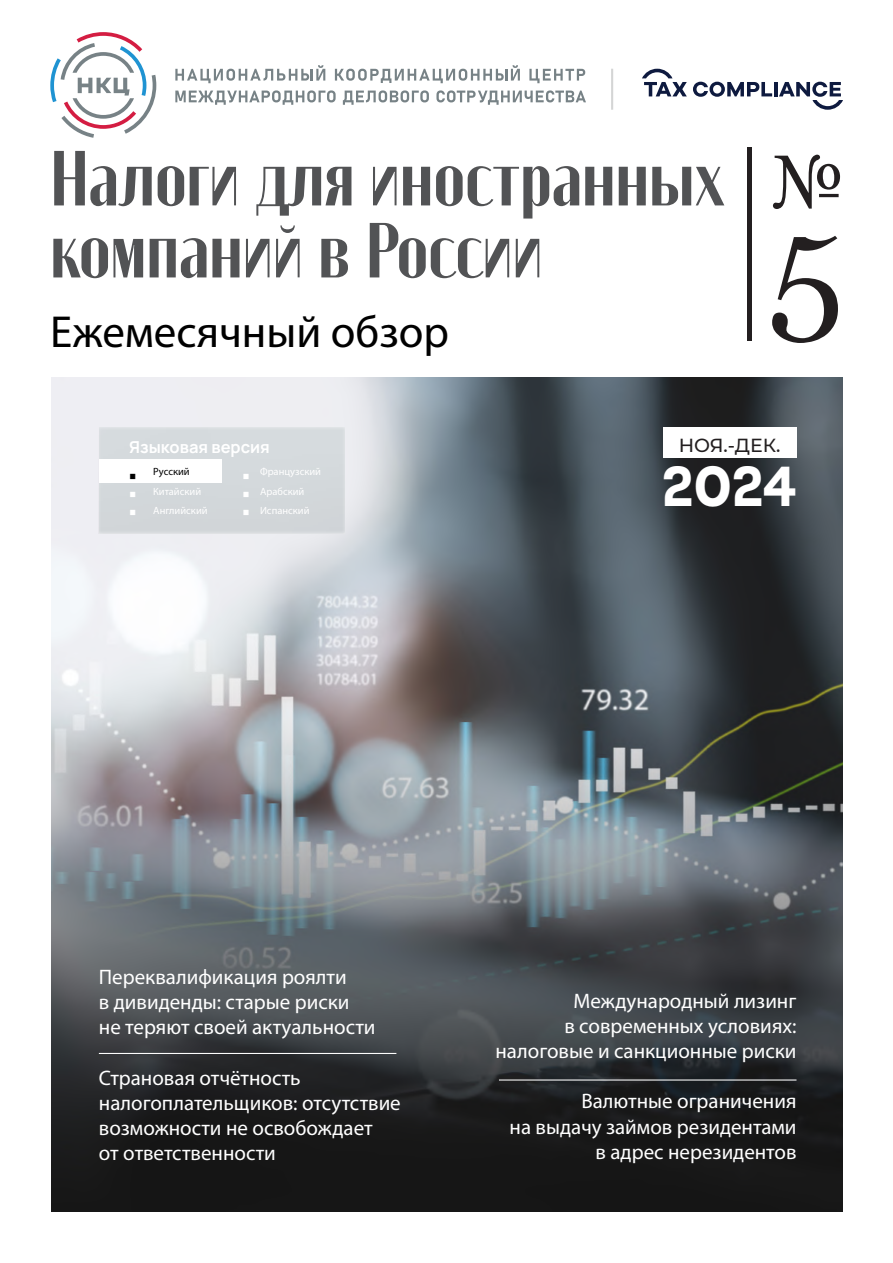
<style>
.page{position:relative;width:893px;height:1263px;background:#fff}
.page>*{position:absolute;margin:0;border:0;box-sizing:border-box;transform-origin:0 0}
.t1{font:159px "Cochin";color:#231f20}
.t2{font:84px "Minion Pro";color:#231f20}
.t3{font:78px "Moniqa Extra Bold Heading";color:#525355;scale:1.06 1}
.t4{font:700 48.6px "Neutral Face";color:#fff}
.t5{font:45px "Myriad Pro";color:#000}
.t6{font:21px/25.2px "Myriad Pro";color:#fff}
.t7{font:500 18.9px "Montserrat";color:#231f20}
.t8{font:18px "Minion Pro";color:#fff}
.t9{font:18px "Minion Pro";color:#000}
.t10{font:700 16.5px "Manrope";color:#fff}
.марк_спис{font:10.5px "Myriad Pro";color:#fff}
.марк_спис-2{font:10.5px "Myriad Pro";color:#000}
</style>
<div class="page">
<img style="left:51px;top:378px;width:791px;height:834px">
<div style="left:663px;top:427px;width:133px;height:31px;background:#fff"></div>
<div style="left:747px;top:147px;width:5px;height:193px;background:#231f20"></div>
<svg style="left:50px;top:32px;width:106px;height:106px"></svg>
<svg style="left:175px;top:65px;width:150px;height:18px"></svg>
<svg style="left:335px;top:65px;width:185px;height:18px"></svg>
<svg style="left:529px;top:69px;width:56px;height:14px"></svg>
<svg style="left:175px;top:90px;width:161px;height:15px"></svg>
<svg style="left:343px;top:90px;width:86px;height:15px"></svg>
<svg style="left:436px;top:90px;width:150px;height:15px"></svg>
<hr style="left:611px;top:69px;width:2px;height:41px;background:#545557">
<svg style="left:642px;top:69px;width:45px;height:27px"></svg>
<svg style="left:693px;top:82px;width:79px;height:15px"></svg>
<hr style="left:774px;top:82px;width:3px;height:14px;background:#0e1a3f">
<svg style="left:779px;top:82px;width:64px;height:28px"></svg>
<div style="left:99px;top:427px;width:246px;height:106px;background:#d3d8db"></div>
<hr style="left:499px;top:1079px;width:297px;height:1px;background:#fff">
<hr style="left:99px;top:1053px;width:297px;height:1px;background:#fff">
<div style="left:99px;top:460px;width:123px;height:23px;background:#fff"></div>
<p class="t3" style="left:50px;top:138px;width:638px">Налоги для иностранных</p>
<p class="t2" style="left:770px;top:125px;width:75px">№</p>
<p class="t3" style="left:50px;top:210px;width:465px">компаний в России</p>
<p class="t5" style="left:50px;top:304px;width:400px">Ежемесячный обзор</p>
<p class="t1" style="left:767px;top:181px;width:81px">5</p>
<p class="t10" style="left:129px;top:436px;width:142px">Языковая версия</p>
<p class="марк_спис" style="left:260px;top:465px;width:63px">Французский</p>
<p class="марк_спис" style="left:260px;top:485px;width:46px">Арабский</p>
<p class="марк_спис" style="left:260px;top:504px;width:51px">Испанский</p>
<p class="марк_спис-2" style="left:153px;top:465px;width:38px">Русский</p>
<p class="марк_спис" style="left:153px;top:485px;width:49px">Китайский</p>
<p class="марк_спис" style="left:153px;top:504px;width:56px">Английский</p>
<p class="t9" style="left:129px;top:463px;width:9px">■</p>
<p class="t8" style="left:129px;top:481px;width:9px">■</p>
<p class="t8" style="left:129px;top:499px;width:9px">■</p>
<p class="t8" style="left:242px;top:463px;width:9px">■</p>
<p class="t8" style="left:242px;top:481px;width:9px">■</p>
<p class="t8" style="left:242px;top:499px;width:9px">■</p>
<p class="t7" style="left:679px;top:432px;width:103px">НОЯ.-ДЕК.</p>
<p class="t4" style="left:663px;top:453px;width:135px">2024</p>
<p class="t6" style="left:99px;top:964px;width:278px">Переквалификация роялти<br>в дивиденды: старые риски не теряют своей актуальности</p>
<p class="t6" style="left:99px;top:1065px;width:303px">Страновая отчётность налогоплательщиков: отсутствие возможности не освобождает<br>от ответственности</p>
<p class="t6" style="left:495px;top:988px;width:302px;text-align:right">Международный лизинг<br>в современных условиях: налоговые и санкционные риски</p>
<p class="t6" style="left:510px;top:1088px;width:288px;text-align:right">Валютные ограничения<br>на выдачу займов резидентами в адрес нерезидентов</p>
</div>
